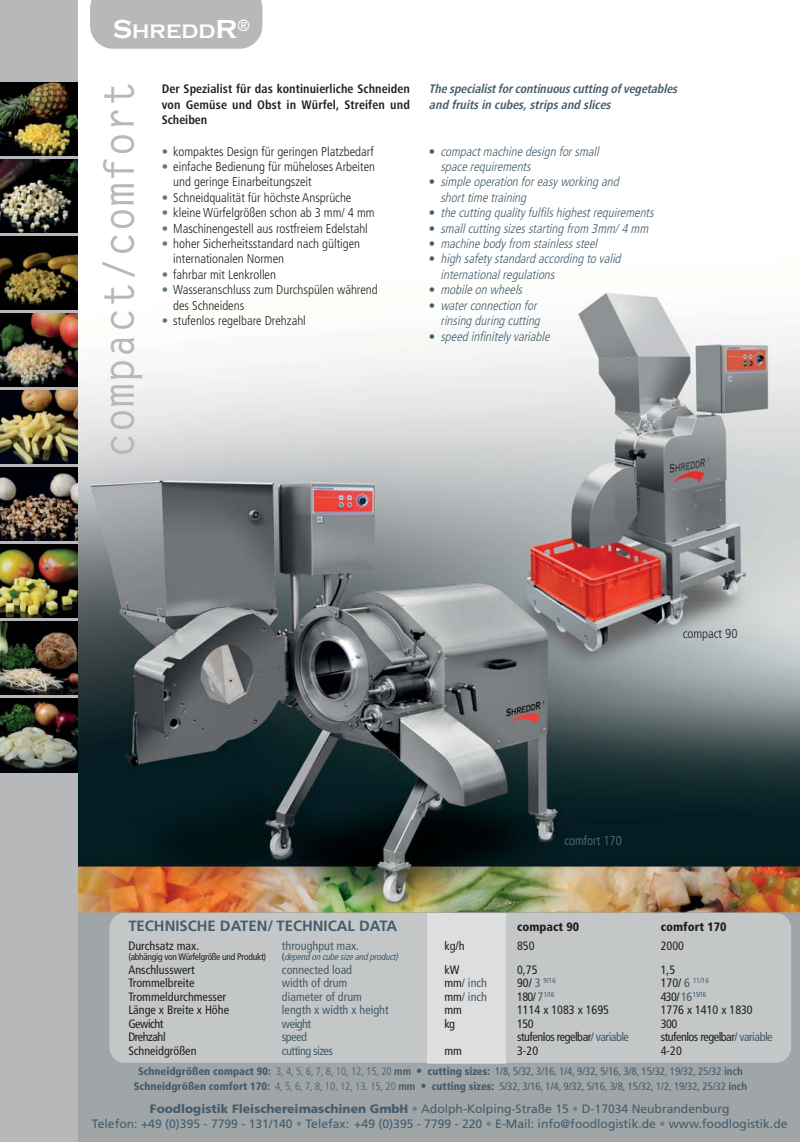
<style>
.page{position:relative;width:800px;height:1142px;background:#fff}
.page>*{position:absolute;margin:0;border:0;box-sizing:border-box;transform-origin:0 0}
.t1{font:500 41.85px "Letter Got LCY";color:#b6b8ba}
.t2{font:700 20.25px "Copperplate Gothic";color:#fff}
.t3{font:700 14.85px "Frutiger";color:#445c6b}
.t4{font:300 condensed 12.9px/15.5px "Frutiger";color:#231f20}
.t5{font:italic 300 condensed 12.9px/15.5px "Frutiger";color:#445c6b}
.t6{font:700 condensed 12.9px/15.6px "Frutiger Next LTW1 G";letter-spacing:.01em;color:#231f20;text-align:justify}
.t7{font:italic 700 condensed 12.9px/15.8px "Frutiger Next LTW1 G";color:#445c6b}
.t8{font:300 condensed 12.9px "Frutiger";color:#56788d}
.t9{font:12.15px/14.9px "Frutiger";color:#445c6b;text-align:center}
.t10{font:condensed 12.15px "Frutiger";color:#231f20}
.t11{font:condensed 12.15px "Frutiger";color:#445c6b}
.t12{font:condensed 12.15px "Frutiger";letter-spacing:-.04em;color:#231f20}
.t13{font:900 condensed 12.15px "Frutiger";color:#231f20}
.t14{font:condensed 12.15px "Frutiger";letter-spacing:-.04em;color:#445c6b}
.t15{font:condensed 10.8px/14.5px "Frutiger";color:#445c6b;text-align:center}
.t16{font:condensed 9.45px "Frutiger";letter-spacing:-.025em;color:#231f20}
.t17{font:italic condensed 9.45px "Frutiger";color:#445c6b}
.t18{font:condensed 7.35px "Frutiger";color:#445c6b}
.s1{font-size:27px}
.s2{color:#56788d}
.s3{font-style:normal}
.s4{font-style:normal;color:#231f20}
.s5{color:#231f20}
.s6{font-size:12.15px;color:#231f20}
.s7{font-size:12.15px}
.s8{color:#445c6b}
.s9{font-weight:900}
.s10{font-weight:300}
.s11{font-weight:700}
.s12{font-stretch:normal;font-size:12.15px}
.s13{color:#697f8e}
</style>
<div class="page">
<img style="left:77px;top:0;width:722px;height:1142px">
<div style="left:0;top:0;width:77px;height:1142px;background:#b6b8ba"></div>
<img style="left:0;top:159px;width:77px;height:74px">
<img style="left:0;top:83px;width:77px;height:72px">
<img style="left:0;top:236px;width:78px;height:74px">
<img style="left:0;top:390px;width:77px;height:73px">
<img style="left:0;top:313px;width:77px;height:74px">
<img style="left:0;top:467px;width:78px;height:73px">
<img style="left:0;top:621px;width:77px;height:74px">
<img style="left:0;top:699px;width:77px;height:73px">
<div style="left:90px;top:0;width:172px;height:49px;background:#b6b8ba"></div>
<div style="left:109px;top:913px;width:681px;height:150px;background:#c4c7c7"></div>
<div style="left:427px;top:913px;width:79px;height:151px;background:#dedede"></div>
<img style="left:0;top:544px;width:78px;height:73px">
<h2 class="t2" style="left:113px;top:19px;width:139px"><span class="s1">S</span>HREDD<span class="s1">R</span><sup>®</sup></h2>
<h1 class="t1" style="left:100px;top:458px;width:378px;rotate:-90deg">compact/comfort</h1>
<p class="t6" style="left:162px;top:82px;width:249px">Der Spezialist für das kontinuierliche Schneiden von Gemüse und Obst in Würfel, Streifen und Scheiben</p>
<p class="t4" style="left:162px;top:144px;width:213px"><span class="s2">•</span> kompaktes Design für geringen Platzbedarf</p>
<p class="t4" style="left:173px;top:160px;width:203px;text-indent:-11px"><span class="s2">•</span> einfache Bedienung für müheloses Arbeiten und geringe Einarbeitungszeit</p>
<p class="t4" style="left:162px;top:191px;width:191px"><span class="s2">•</span> Schneidqualität für höchste Ansprüche</p>
<p class="t4" style="left:162px;top:206px;width:214px"><span class="s2">•</span> kleine Würfelgrößen schon ab 3 mm/ 4 mm</p>
<p class="t4" style="left:162px;top:221px;width:207px"><span class="s2">•</span> Maschinengestell aus rostfreiem Edelstahl</p>
<p class="t4" style="left:173px;top:237px;width:188px;text-indent:-11px"><span class="s2">•</span> hoher Sicherheitsstandard nach gültigen internationalen Normen</p>
<p class="t4" style="left:162px;top:268px;width:116px"><span class="s2">•</span> fahrbar mit Lenkrollen</p>
<p class="t4" style="left:173px;top:283px;width:206px;text-indent:-11px"><span class="s2">•</span> Wasseranschluss zum Durchspülen während des Schneidens</p>
<p class="t4" style="left:162px;top:314px;width:146px"><span class="s2">•</span> stufenlos regelbare Drehzahl</p>
<p class="t7" style="left:429px;top:82px;width:252px">The specialistforcontinuouscutting of vegetables and fruits in cubes,strips and slices</p>
<p class="t5" style="left:440px;top:144px;width:162px;text-indent:-11px"><span class="s3">•</span> compactmachine design forsmall space requirements</p>
<p class="t5" style="left:440px;top:175px;width:182px;text-indent:-11px"><span class="s3">•</span> simple operation foreasy working and shorttime training</p>
<p class="t5" style="left:429px;top:206px;width:229px"><span class="s3">•</span> the cutting quality fulfilshighestrequirements</p>
<p class="t5" style="left:429px;top:221px;width:223px"><span class="s3">•</span> smallcutting sizesstarting from 3mm/4 mm</p>
<p class="t5" style="left:429px;top:237px;width:172px"><span class="s3">•</span> machine body from stainlesssteel</p>
<p class="t5" style="left:440px;top:252px;width:184px;text-indent:-11px"><span class="s3">•</span> high safety standard according to valid internationalregulations</p>
<p class="t5" style="left:429px;top:283px;width:97px"><span class="s3">•</span> mobile on wheels</p>
<p class="t5" style="left:429px;top:298px;width:115px;text-align:right"><span class="s3">•</span> waterconnection for rinsing during cutting</p>
<p class="t5" style="left:429px;top:330px;width:125px"><span class="s3">•</span> speed infinitely variable</p>
<p class="t4" style="left:682px;top:627px;width:56px">compact 90</p>
<p class="t8" style="left:564px;top:835px;width:59px">comfort 170</p>
<p class="t3" style="left:128px;top:919px;width:270px">TECHNISCHE DATEN/ TECHNICAL DATA</p>
<p class="t13" style="left:517px;top:922px;width:63px">compact 90</p>
<p class="t13" style="left:660px;top:922px;width:67px">comfort 170</p>
<p class="t10" style="left:128px;top:940px;width:72px">Durchsatz max.</p>
<p class="t11" style="left:282px;top:940px;width:79px">throughput max.</p>
<p class="t10" style="left:444px;top:940px;width:22px">kg/h</p>
<p class="t10" style="left:517px;top:940px;width:19px">850</p>
<p class="t10" style="left:660px;top:940px;width:25px">2000</p>
<p class="t16" style="left:128px;top:953px;width:139px">(abhängig von Würfelgröße und Produkt)</p>
<p class="t17" style="left:282px;top:953px;width:119px"><span class="s4">(</span> depend on cubesizeand product)</p>
<p class="t10" style="left:128px;top:965px;width:68px">Anschlusswert</p>
<p class="t11" style="left:282px;top:965px;width:72px">connected load</p>
<p class="t10" style="left:444px;top:965px;width:17px">kW</p>
<p class="t10" style="left:517px;top:965px;width:22px">0,75</p>
<p class="t10" style="left:660px;top:965px;width:16px">1,5</p>
<p class="t10" style="left:128px;top:978px;width:68px">Trommelbreite</p>
<p class="t11" style="left:282px;top:978px;width:67px">width of drum</p>
<p class="t11" style="left:444px;top:978px;width:44px"><span class="s5">mm</span>/ inch</p>
<p class="t18" style="left:517px;top:978px;width:40px"><span class="s6">90/</span> <span class="s7">3</span> 9/16</p>
<p class="t18" style="left:660px;top:978px;width:50px"><span class="s6">170/</span> <span class="s7">6</span> 11/16</p>
<p class="t10" style="left:128px;top:992px;width:99px">Trommeldurchmesser</p>
<p class="t11" style="left:282px;top:992px;width:82px">diameter of drum</p>
<p class="t11" style="left:444px;top:992px;width:44px"><span class="s5">mm</span>/ inch</p>
<p class="t10" style="left:517px;top:992px;width:39px">180/ <span class="s8">7</span><sup>1/16</sup></p>
<p class="t18" style="left:660px;top:991px;width:47px"><span class="s6">430/</span> <span class="s7">16</span>15/16</p>
<p class="t10" style="left:128px;top:1005px;width:102px">Länge x Breite x Höhe</p>
<p class="t11" style="left:282px;top:1005px;width:108px">length x width x height</p>
<p class="t10" style="left:444px;top:1005px;width:19px">mm</p>
<p class="t10" style="left:517px;top:1005px;width:93px">1114 x 1083 x 1695</p>
<p class="t10" style="left:660px;top:1005px;width:93px">1776 x 1410 x 1830</p>
<p class="t12" style="left:128px;top:1019px;width:37px">Gewicht</p>
<p class="t11" style="left:282px;top:1019px;width:31px">weight</p>
<p class="t10" style="left:444px;top:1019px;width:12px">kg</p>
<p class="t10" style="left:517px;top:1019px;width:18px">150</p>
<p class="t10" style="left:660px;top:1019px;width:18px">300</p>
<p class="t12" style="left:128px;top:1032px;width:39px">Drehzahl</p>
<p class="t11" style="left:282px;top:1032px;width:27px">speed</p>
<p class="t12" style="left:517px;top:1032px;width:113px">stufenlos regelbar<span class="s8">/ variable</span></p>
<p class="t12" style="left:660px;top:1032px;width:113px">stufenlos regelbar<span class="s8">/ variable</span></p>
<p class="t10" style="left:128px;top:1046px;width:70px">Schneidgrößen</p>
<p class="t14" style="left:282px;top:1046px;width:53px">cutting sizes</p>
<p class="t10" style="left:444px;top:1046px;width:19px">mm</p>
<p class="t10" style="left:517px;top:1046px;width:23px">3-20</p>
<p class="t10" style="left:660px;top:1046px;width:23px">4-20</p>
<p class="t15" style="left:134px;top:1065px;width:614px"><span class="s9">Schneidgrößen compact 90:</span> <span class="s10">3, 4, 5, 6, 7, 8, 10, 12, 15, 20</span> <span class="s11">mm</span> <span class="s12">•</span> <span class="s9">cutting sizes:</span> 1/8, 5/32, 3/16, 1/4, 9/32, 5/16, 3/8, 15/32, 19/32, 25/32 <span class="s11">inch<br></span><span class="s9">Schneidgrößen comfort 170:</span> <span class="s10">4, 5, 6, 7, 8, 10, 12, 13. 15, 20</span> <span class="s11">mm</span> <span class="s12">•</span> <span class="s9">cutting sizes:</span> 5/32, 3/16, 1/4, 9/32, 5/16, 3/8, 15/32, 1/2, 19/32, 25/32 <span class="s11">inch</span></p>
<p class="t9" style="left:92px;top:1102px;width:696px"><span class="s9">Foodlogistik Fleischereimaschinen GmbH</span> <span class="s13">•</span> Adolph-Kolping-Straße 15 <span class="s13">•</span> D-17034 Neubrandenburg<br>Telefon: +49 (0)395 - 7799 - 131/140 <span class="s13">•</span> Telefax: +49 (0)395 - 7799 - 220 <span class="s13">•</span> E-Mail: info@foodlogistik.de <span class="s13">•</span> www.foodlogistik.de</p>
</div>
